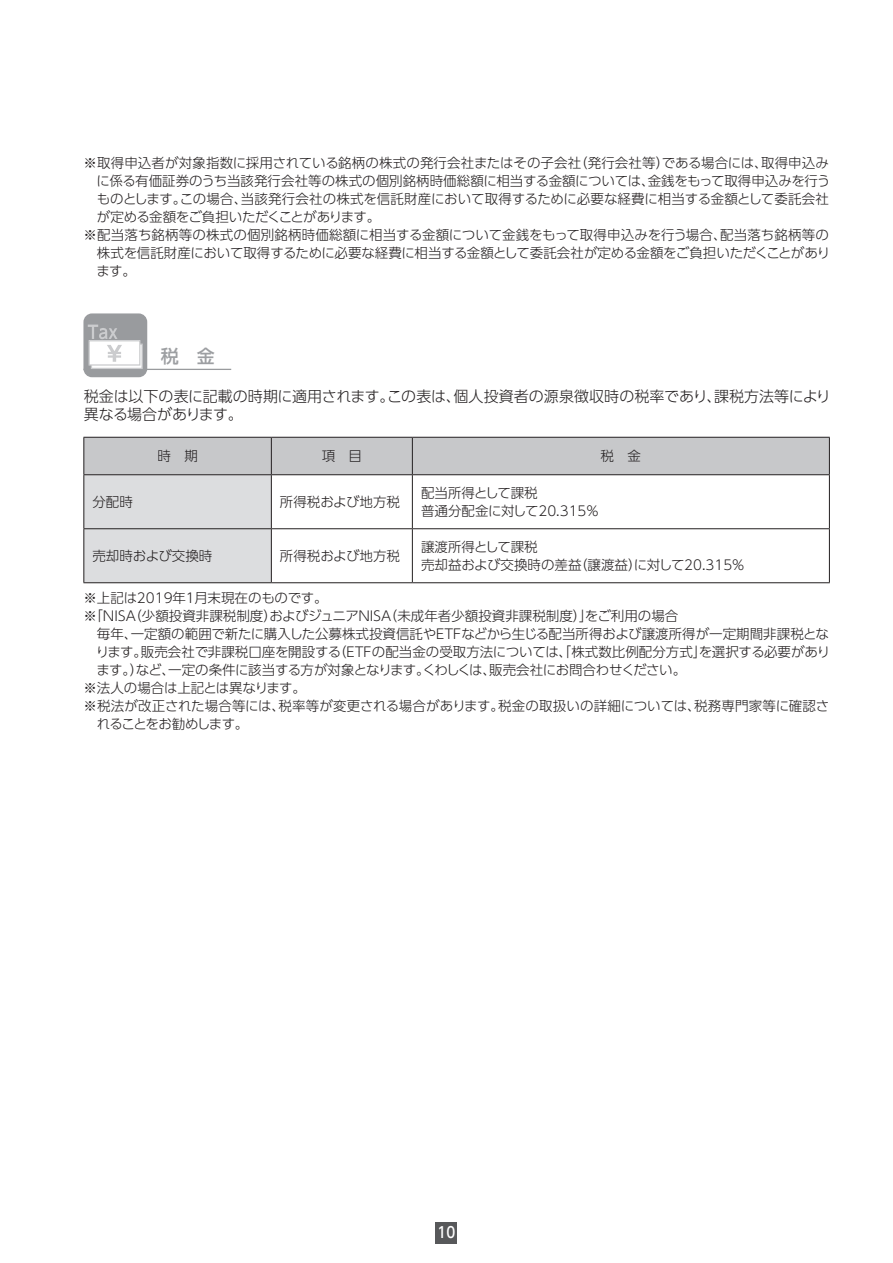
<style>
.page{position:relative;width:893px;height:1263px;background:#fff}
.page>*{position:absolute;margin:0;border:0;box-sizing:border-box;transform-origin:0 0}
.t1{font:500 18px "UD Shin Go Pro";color:#9d9fa2}
.t2{font:300 15px/18.8px "UD Shin Go Pro";color:#231f20}
.t3{font:500 15px "UD Shin Go Pro";color:#fff;scale:.9 1}
.t4{font:300 13.5px/18px "UD Shin Go Pro";color:#231f20}
.t5{font:300 13.5px "UD Shin Go Pro";letter-spacing:-.035em;color:#231f20}
.t6{font:300 13.5px "UD Shin Go Pro";letter-spacing:-.02em;color:#231f20}
.t7{font:300 13.5px "UD Shin Go Pro";letter-spacing:-.045em;color:#231f20}
.t8{font:300 13.5px "UD Shin Go Pro";letter-spacing:-.085em;color:#231f20}
</style>
<div class="page">
<div style="left:436px;top:1222px;width:21px;height:21px;background:#57585a"></div>
<hr style="left:83px;top:369px;width:148px;height:1px;background:#999b9e">
<div style="left:83px;top:313px;width:64px;height:64px;background:#999b9e;border-radius:9px"></div>
<div style="left:91px;top:344px;width:51px;height:24px;background:linear-gradient(to right,#fff,#fff)"></div>
<div style="left:91px;top:344px;width:52px;height:25px;border:1px solid #cbccce"></div>
<div style="left:89px;top:341px;width:51px;height:24px;background:#fff"></div>
<div style="left:89px;top:340px;width:51px;height:26px;border:1px solid #cbccce"></div>
<svg style="left:88px;top:325px;width:30px;height:14px"></svg>
<svg style="left:107px;top:345px;width:15px;height:17px"></svg>
<svg style="left:84px;top:438px;width:745px;height:144px"></svg>
<hr style="left:83px;top:437px;width:188px;height:1px;background:#231f20">
<hr style="left:83px;top:438px;width:1px;height:36px;background:#231f20">
<hr style="left:271px;top:437px;width:141px;height:1px;background:#231f20">
<hr style="left:271px;top:438px;width:1px;height:36px;background:#231f20">
<hr style="left:412px;top:437px;width:418px;height:1px;background:#231f20">
<hr style="left:412px;top:438px;width:1px;height:36px;background:#231f20">
<hr style="left:829px;top:438px;width:1px;height:36px;background:#231f20">
<hr style="left:83px;top:474px;width:188px;height:1px;background:#231f20">
<hr style="left:83px;top:475px;width:1px;height:53px;background:#231f20">
<hr style="left:271px;top:474px;width:141px;height:1px;background:#231f20">
<hr style="left:271px;top:475px;width:1px;height:53px;background:#231f20">
<hr style="left:412px;top:474px;width:418px;height:1px;background:#231f20">
<hr style="left:412px;top:475px;width:1px;height:53px;background:#231f20">
<hr style="left:829px;top:475px;width:1px;height:53px;background:#231f20">
<hr style="left:83px;top:528px;width:188px;height:1px;background:#231f20">
<hr style="left:83px;top:529px;width:1px;height:53px;background:#231f20">
<hr style="left:271px;top:528px;width:141px;height:1px;background:#231f20">
<hr style="left:271px;top:529px;width:1px;height:53px;background:#231f20">
<hr style="left:412px;top:528px;width:418px;height:1px;background:#231f20">
<hr style="left:412px;top:529px;width:1px;height:53px;background:#231f20">
<hr style="left:829px;top:529px;width:1px;height:53px;background:#231f20">
<hr style="left:83px;top:582px;width:188px;height:1px;background:#231f20">
<hr style="left:271px;top:582px;width:141px;height:1px;background:#231f20">
<hr style="left:412px;top:582px;width:418px;height:1px;background:#231f20">
<p class="t4" style="left:83px;top:153px;width:747px">※取得申込者が対象指数に採用されている銘柄の株式の発行会社またはその子会社（発行会社等）である場合には、取得申込み</p>
<p class="t4" style="left:96px;top:171px;width:735px">に係る有価証券のうち当該発行会社等の株式の個別銘柄時価総額に相当する金額については、金銭をもって取得申込みを行う</p>
<p class="t4" style="left:97px;top:189px;width:734px">ものとします。この場合、当該発行会社の株式を信託財産において取得するために必要な経費に相当する金額として委託会社</p>
<p class="t7" style="left:97px;top:206px;width:285px">が定める金額をご負担いただくことがあります。</p>
<p class="t4" style="left:83px;top:225px;width:747px">※配当落ち銘柄等の株式の個別銘柄時価総額に相当する金額について金銭をもって取得申込みを行う場合、配当落ち銘柄等の</p>
<p class="t4" style="left:97px;top:243px;width:735px">株式を信託財産において取得するために必要な経費に相当する金額として委託会社が定める金額をご負担いただくことがあり</p>
<p class="t4" style="left:96px;top:261px;width:41px">ます。</p>
<h1 class="t1" style="left:161px;top:341px;width:55px">税　金</h1>
<p class="t2" style="left:84px;top:386px;width:749px">税金は以下の表に記載の時期に適用されます。この表は、個人投資者の源泉徴収時の税率であり、課税方法等により異なる場合があります。</p>
<p class="t4" style="left:157px;top:446px;width:42px">時　期</p>
<p class="t4" style="left:322px;top:446px;width:42px">項　目</p>
<p class="t4" style="left:601px;top:446px;width:42px">税　金</p>
<p class="t4" style="left:92px;top:492px;width:42px">分配時</p>
<p class="t4" style="left:280px;top:492px;width:122px">所得税および地方税</p>
<p class="t4" style="left:421px;top:483px;width:180px">配当所得として課税<br>普通分配金に対して20.315％</p>
<p class="t4" style="left:92px;top:546px;width:122px">売却時および交換時</p>
<p class="t4" style="left:280px;top:546px;width:122px">所得税および地方税</p>
<p class="t4" style="left:421px;top:537px;width:325px">譲渡所得として課税<br>売却益および交換時の差益（譲渡益）に対して20.315％</p>
<p class="t6" style="left:83px;top:587px;width:246px">※上記は2019年１月末現在のものです。</p>
<p class="t4" style="left:83px;top:607px;width:596px">※「ＮＩＳＡ（少額投資非課税制度）およびジュニアＮＩＳＡ（未成年者少額投資非課税制度）」をご利用の場合</p>
<p class="t4" style="left:97px;top:625px;width:733px">毎年、一定額の範囲で新たに購入した公募株式投資信託やＥＴＦなどから生じる配当所得および譲渡所得が一定期間非課税とな</p>
<p class="t4" style="left:96px;top:643px;width:736px">ります。販売会社で非課税口座を開設する（ＥＴＦの配当金の受取方法については、「株式数比例配分方式」を選択する必要があり</p>
<p class="t5" style="left:96px;top:659px;width:591px">ます。）など、一定の条件に該当する方が対象となります。くわしくは、販売会社にお問合わせください。</p>
<p class="t6" style="left:83px;top:677px;width:224px">※法人の場合は上記とは異なります。</p>
<p class="t4" style="left:83px;top:697px;width:747px">※税法が改正された場合等には、税率等が変更される場合があります。税金の取扱いの詳細については、税務専門家等に確認さ</p>
<p class="t8" style="left:97px;top:713px;width:153px">れることをお勧めします。</p>
<p class="t3" style="left:438px;top:1220px;width:21px">10</p>
</div>
